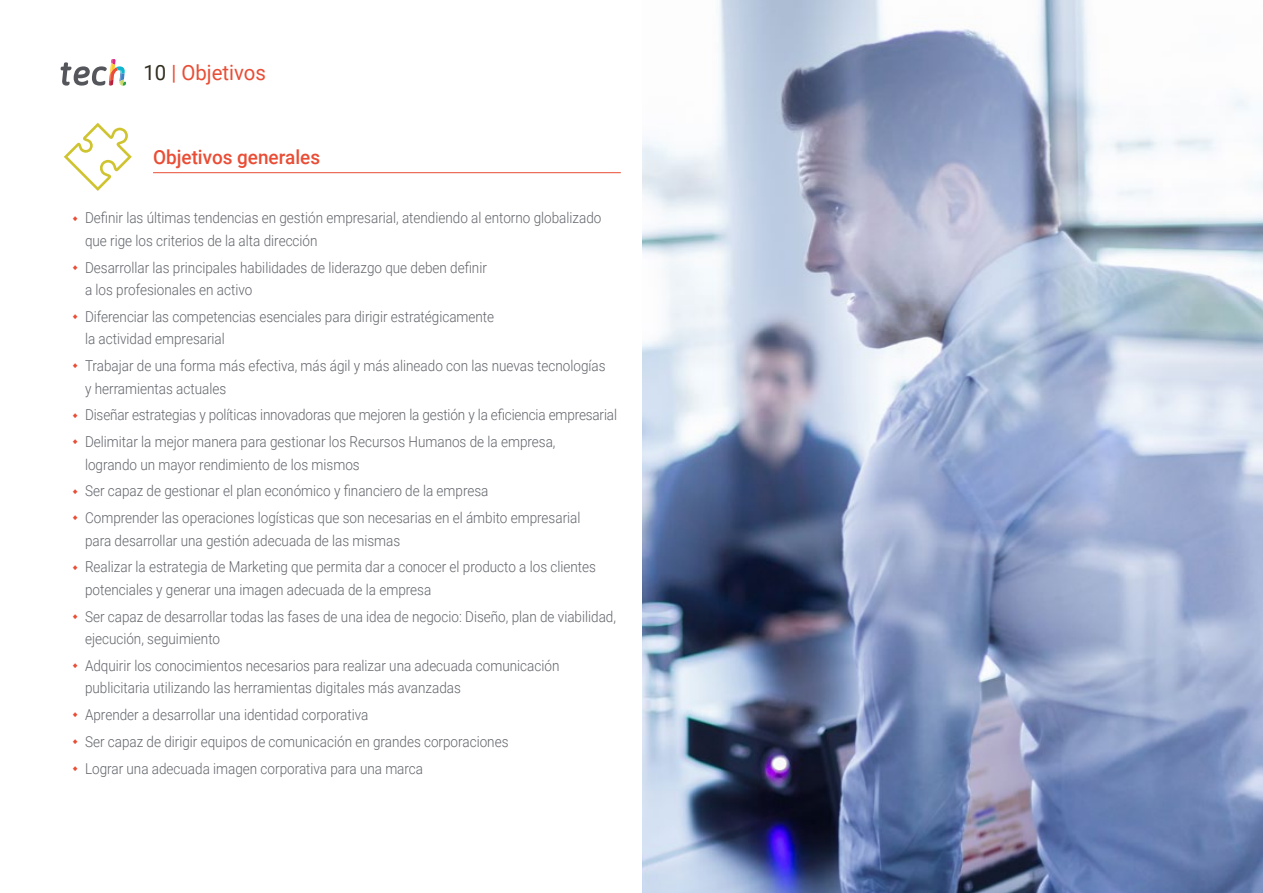
<style>
.page{position:relative;width:1263px;height:893px;background:#fff}
.page>*{position:absolute;margin:0;border:0;box-sizing:border-box;transform-origin:0 0}
.t1{font:21px "Roboto";color:#e94d35}
.t2{font:500 19.5px "Roboto";color:#e94d35}
.t3{font:300 15px/26.7px "Roboto";color:#61646a;scale:.9 1}
.s1{color:#312e20}
</style>
<div class="page">
<hr style="left:153px;top:172px;width:468px;height:1px;background:#e94d35">
<svg style="left:64px;top:123px;width:68px;height:68px"></svg>
<img style="left:642px;top:0;width:621px;height:893px">
<svg style="left:61px;top:59px;width:65px;height:27px"></svg>
<h1 class="t1" style="left:144px;top:57px;width:124px"><span class="s1">10</span> | Objetivos</h1>
<h2 class="t2" style="left:153px;top:144px;width:169px">Objetivos generales</h2>
<p class="t3" style="left:85px;top:206px;width:575px;line-height:22.5px">Definir las últimas tendencias en gestión empresarial, atendiendo al entorno globalizado que rige los criterios de la alta dirección</p>
<p class="t3" style="left:85px;top:255px;width:448px;line-height:22.5px">Desarrollar las principales habilidades de liderazgo que deben definir a los profesionales en activo</p>
<p class="t3" style="left:85px;top:305px;width:456px;line-height:22.5px">Diferenciar las competencias esenciales para dirigir estratégicamente la actividad empresarial</p>
<p class="t3" style="left:85px;top:354px;width:580px;line-height:22.5px">Trabajar de una forma más efectiva, más ágil y más alineado con las nuevas tecnologías y herramientas actuales</p>
<p class="t3" style="left:85px;top:401px;width:593px">Diseñar estrategias y políticas innovadoras que mejoren la gestión y la eficiencia empresarial<br>Delimitar la mejor manera para gestionar los Recursos Humanos de la empresa,</p>
<p class="t3" style="left:85px;top:450px;width:552px">logrando un mayor rendimiento de los mismos<br>Ser capaz de gestionar el plan económico y financiero de la empresa<br>Comprender las operaciones logísticas que son necesarias en el ámbito empresarial</p>
<p class="t3" style="left:85px;top:526px;width:569px">para desarrollar una gestión adecuada de las mismas<br>Realizar la estrategia de Marketing que permita dar a conocer el producto a los clientes</p>
<p class="t3" style="left:85px;top:576px;width:591px">potenciales y generar una imagen adecuada de la empresa<br>Ser capaz de desarrollar todas las fases de una idea de negocio: Diseño, plan de viabilidad,</p>
<p class="t3" style="left:85px;top:625px;width:529px">ejecución, seguimiento<br>Adquirir los conocimientos necesarios para realizar una adecuada comunicación</p>
<p class="t3" style="left:85px;top:674px;width:472px">publicitaria utilizando las herramientas digitales más avanzadas Aprender a desarrollar una identidad corporativa<br>Ser capaz de dirigir equipos de comunicación en grandes corporaciones Lograr una adecuada imagen corporativa para una marca</p>
</div>
